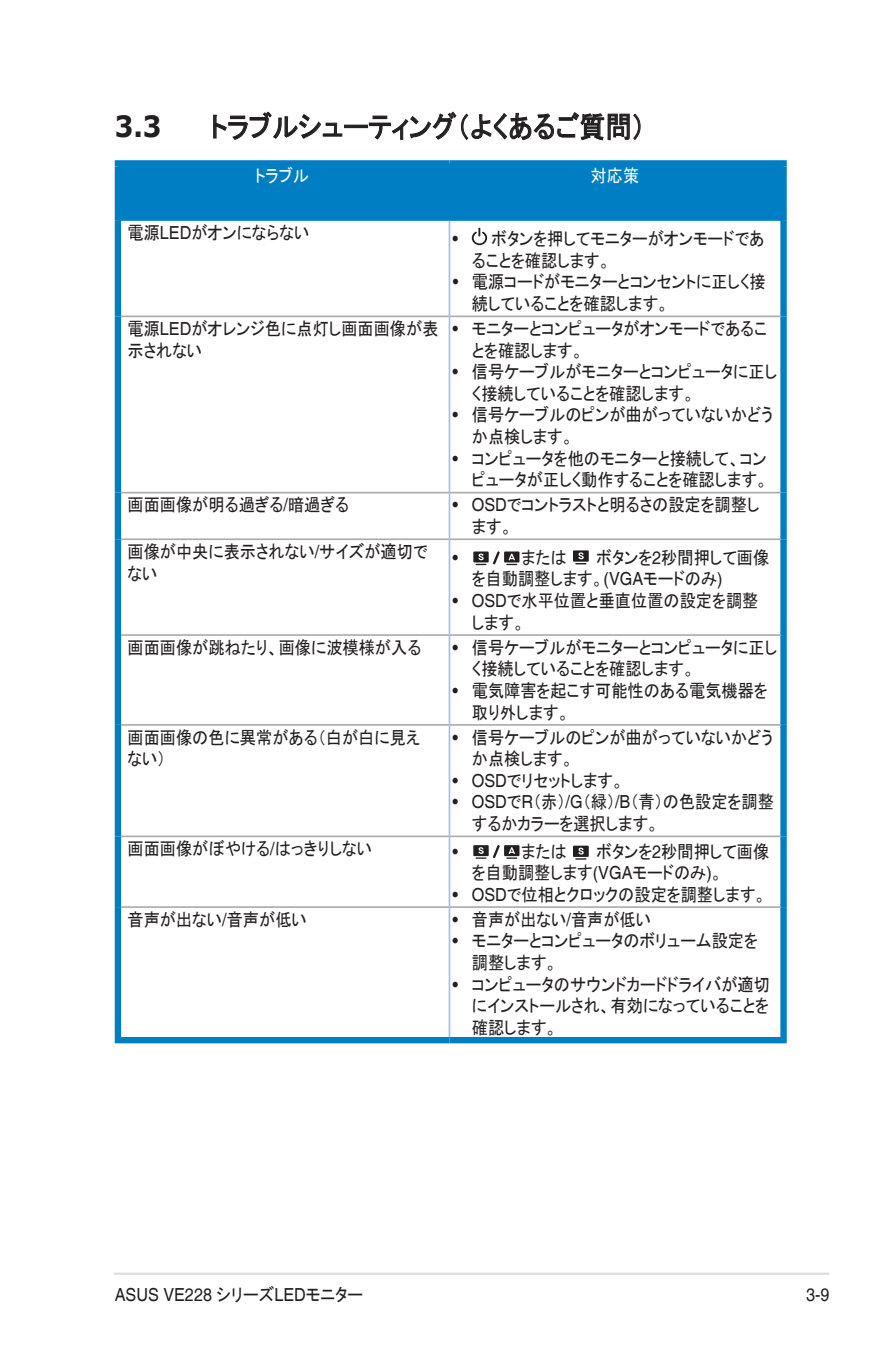
<style>
.page{position:relative;width:893px;height:1346px;background:#fff}
.page>*{position:absolute;margin:0;border:0;box-sizing:border-box;transform-origin:0 0}
.Heading_1{font:29.25px "MS P Gothic";color:#231f20;scale:.9 1}
.Heading_1-2{font:700 29.25px "Verdana";color:#231f20;scale:.9 1}
.Table_Text_-new{font:18px/21.6px "MS P Gothic";color:#231f20;scale:.9 1}
.Table_Text_-new-2{font:18px "Helvetica";color:#231f20;scale:.9 1}
.Table_Text_-new-3{font:18px "MS P Gothic";color:#fff;scale:.9 1}
.s1{font-family:"Helvetica"}
.s2{font-family:"MS P Gothic"}
</style>
<div class="page">
<hr style="left:114px;top:1272px;width:715px;height:3px;background:#dddede">
<svg style="left:213px;top:111px;width:129px;height:29px"></svg>
<div style="left:344px;top:125px;width:24px;height:3px;border:1px solid #231f20"></div>
<svg style="left:369px;top:111px;width:272px;height:29px"></svg>
<div style="left:121px;top:167px;width:659px;height:54px;background:#007ec3"></div>
<div style="left:115px;top:221px;width:6px;height:95px;background:#007ec3"></div>
<div style="left:780px;top:221px;width:7px;height:95px;background:#007ec3"></div>
<div style="left:115px;top:316px;width:6px;height:177px;background:#007ec3"></div>
<div style="left:780px;top:316px;width:7px;height:177px;background:#007ec3"></div>
<div style="left:115px;top:493px;width:6px;height:46px;background:#007ec3"></div>
<div style="left:780px;top:493px;width:7px;height:46px;background:#007ec3"></div>
<div style="left:115px;top:539px;width:6px;height:96px;background:#007ec3"></div>
<div style="left:780px;top:539px;width:7px;height:96px;background:#007ec3"></div>
<div style="left:115px;top:635px;width:6px;height:90px;background:#007ec3"></div>
<div style="left:780px;top:635px;width:7px;height:90px;background:#007ec3"></div>
<div style="left:115px;top:725px;width:6px;height:111px;background:#007ec3"></div>
<div style="left:780px;top:725px;width:7px;height:111px;background:#007ec3"></div>
<div style="left:115px;top:836px;width:6px;height:71px;background:#007ec3"></div>
<div style="left:780px;top:836px;width:7px;height:71px;background:#007ec3"></div>
<div style="left:115px;top:907px;width:6px;height:130px;background:#007ec3"></div>
<div style="left:780px;top:907px;width:7px;height:130px;background:#007ec3"></div>
<hr style="left:449px;top:221px;width:1px;height:95px;background:#9fbde2">
<hr style="left:449px;top:317px;width:1px;height:175px;background:#9fbde2">
<hr style="left:449px;top:493px;width:1px;height:45px;background:#9fbde2">
<hr style="left:449px;top:540px;width:1px;height:94px;background:#9fbde2">
<hr style="left:449px;top:636px;width:1px;height:88px;background:#9fbde2">
<hr style="left:449px;top:726px;width:1px;height:109px;background:#9fbde2">
<hr style="left:449px;top:837px;width:1px;height:69px;background:#9fbde2">
<hr style="left:449px;top:908px;width:1px;height:129px;background:#9fbde2">
<hr style="left:121px;top:316px;width:328px;height:1px;background:#a8a9ad">
<hr style="left:449px;top:316px;width:331px;height:1px;background:#a8a9ad">
<hr style="left:121px;top:492px;width:328px;height:1px;background:#a8a9ad">
<hr style="left:449px;top:492px;width:331px;height:1px;background:#a8a9ad">
<hr style="left:121px;top:538px;width:328px;height:2px;background:#a8a9ad">
<hr style="left:449px;top:538px;width:331px;height:2px;background:#a8a9ad">
<hr style="left:121px;top:634px;width:328px;height:2px;background:#a8a9ad">
<hr style="left:449px;top:634px;width:331px;height:2px;background:#a8a9ad">
<hr style="left:121px;top:724px;width:328px;height:2px;background:#a8a9ad">
<hr style="left:449px;top:724px;width:331px;height:2px;background:#a8a9ad">
<hr style="left:121px;top:835px;width:328px;height:2px;background:#a8a9ad">
<hr style="left:449px;top:835px;width:331px;height:2px;background:#a8a9ad">
<hr style="left:121px;top:906px;width:328px;height:2px;background:#a8a9ad">
<hr style="left:449px;top:906px;width:331px;height:2px;background:#a8a9ad">
<div style="left:115px;top:160px;width:334px;height:7px;background:#007ec3"></div>
<div style="left:115px;top:167px;width:6px;height:54px;background:#007ec3"></div>
<div style="left:449px;top:160px;width:338px;height:7px;background:#007ec3"></div>
<div style="left:780px;top:167px;width:7px;height:54px;background:#007ec3"></div>
<div style="left:115px;top:1037px;width:334px;height:6px;background:#007ec3"></div>
<div style="left:449px;top:1037px;width:338px;height:6px;background:#007ec3"></div>
<svg style="left:472px;top:228px;width:15px;height:17px"></svg>
<svg style="left:473px;top:551px;width:27px;height:14px"></svg>
<div style="left:504px;top:551px;width:15px;height:11px;background:#231f20"></div>
<svg style="left:506px;top:553px;width:11px;height:12px"></svg>
<svg style="left:573px;top:550px;width:16px;height:14px"></svg>
<svg style="left:473px;top:845px;width:27px;height:14px"></svg>
<div style="left:504px;top:845px;width:15px;height:11px;background:#231f20"></div>
<svg style="left:506px;top:847px;width:11px;height:12px"></svg>
<svg style="left:573px;top:846px;width:16px;height:13px"></svg>
<p class="Heading_1-2" style="left:115px;top:108px;width:54px">3.3</p>
<p class="Heading_1" style="left:210px;top:112px;width:484px">トラブルシューティング（よくあるご質問）</p>
<p class="Table_Text_-new-3" style="left:255px;top:167px;width:62px">トラブル</p>
<p class="Table_Text_-new-3" style="left:591px;top:167px;width:56px">対応策</p>
<p class="Table_Text_-new" style="left:128px;top:222px;width:204px">電源<span class="s1">LED</span>がオンにならない</p>
<p class="Table_Text_-new" style="left:472px;top:228px;width:327px;text-indent:-19px"><span class="s1">•</span> ボタンを押してモニターがオンモードであることを確認します。</p>
<p class="Table_Text_-new" style="left:472px;top:271px;width:328px;text-indent:-19px"><span class="s1">•</span> 電源コードがモニターとコンセントに正しく接続していることを確認します。</p>
<p class="Table_Text_-new" style="left:128px;top:318px;width:347px">電源<span class="s1">LED</span>がオレンジ色に点灯し画面画像が表示されない</p>
<p class="Table_Text_-new" style="left:472px;top:318px;width:330px;text-indent:-19px"><span class="s1">•</span> モニターとコンピュータがオンモードであることを確認します。</p>
<p class="Table_Text_-new" style="left:472px;top:361px;width:341px;text-indent:-19px"><span class="s1">•</span> 信号ケーブルがモニターとコンピュータに正しく接続していることを確認します。</p>
<p class="Table_Text_-new" style="left:472px;top:404px;width:336px;text-indent:-19px"><span class="s1">•</span> 信号ケーブルのピンが曲がっていないかどうか点検します。</p>
<p class="Table_Text_-new" style="left:453px;top:447px;width:352px;text-align:right"><span class="s1">•</span> コンピュータを他のモニターと接続して、コンピュータが正しく動作することを確認します。</p>
<p class="Table_Text_-new" style="left:128px;top:494px;width:248px">画面画像が明る過ぎる<span class="s1">/</span>暗過ぎる</p>
<p class="Table_Text_-new" style="left:472px;top:494px;width:321px;text-indent:-19px"><span class="s1">• OSD</span>でコントラストと明るさの設定を調整します。</p>
<p class="Table_Text_-new" style="left:128px;top:541px;width:335px">画像が中央に表示されない<span class="s1">/</span>サイズが適切でない</p>
<p class="Table_Text_-new-2" style="left:453px;top:547px;width:8px">•</p>
<p class="Table_Text_-new" style="left:521px;top:546px;width:52px">または</p>
<p class="Table_Text_-new" style="left:472px;top:546px;width:332px;text-indent:125px">ボタンを<span class="s1">2</span>秒間押して画像を自動調整します。<span class="s1">(VGA</span>モードのみ<span class="s1">)</span></p>
<p class="Table_Text_-new" style="left:472px;top:590px;width:320px;text-indent:-19px"><span class="s1">• OSD</span>で水平位置と垂直位置の設定を調整します。</p>
<p class="Table_Text_-new" style="left:128px;top:636px;width:328px">画面画像が跳ねたり、画像に波模様が入る</p>
<p class="Table_Text_-new" style="left:472px;top:636px;width:341px;text-indent:-19px"><span class="s1">•</span> 信号ケーブルがモニターとコンピュータに正しく接続していることを確認します。</p>
<p class="Table_Text_-new" style="left:472px;top:679px;width:330px;text-indent:-19px"><span class="s1">•</span> 電気障害を起こす可能性のある電気機器を取り外します。</p>
<p class="Table_Text_-new" style="left:128px;top:726px;width:327px">画面画像の色に異常がある（白が白に見えない）</p>
<p class="Table_Text_-new" style="left:472px;top:726px;width:336px;text-indent:-19px"><span class="s1">•</span> 信号ケーブルのピンが曲がっていないかどうか点検します。</p>
<p class="Table_Text_-new" style="left:453px;top:769px;width:192px"><span class="s1">• OSD</span>でリセットします。</p>
<p class="Table_Text_-new" style="left:472px;top:791px;width:337px;text-indent:-19px"><span class="s1">• OSD</span>で<span class="s1">R</span>（赤）<span class="s1">/G</span>（緑）<span class="s1">/B</span>（青）の色設定を調整するかカラーを選択します。</p>
<p class="Table_Text_-new" style="left:128px;top:838px;width:273px">画面画像がぼやける<span class="s1">/</span>はっきりしない</p>
<p class="Table_Text_-new-2" style="left:453px;top:841px;width:8px">•</p>
<p class="Table_Text_-new" style="left:521px;top:840px;width:52px">または</p>
<p class="Table_Text_-new" style="left:472px;top:840px;width:332px;text-indent:125px">ボタンを<span class="s1">2</span>秒間押して画像を自動調整します<span class="s1">(VGA</span>モードのみ<span class="s1">)</span>。</p>
<p class="Table_Text_-new" style="left:453px;top:883px;width:350px"><span class="s1">• OSD</span>で位相とクロックの設定を調整します。</p>
<p class="Table_Text_-new" style="left:128px;top:908px;width:201px">音声が出ない<span class="s1">/</span>音声が低い</p>
<p class="Table_Text_-new" style="left:453px;top:908px;width:222px"><span class="s1">•</span> 音声が出ない<span class="s1">/</span>音声が低い</p>
<p class="Table_Text_-new" style="left:472px;top:930px;width:320px;text-indent:-19px"><span class="s1">•</span> モニターとコンピュータのボリューム設定を調整します。</p>
<p class="Table_Text_-new" style="left:472px;top:973px;width:333px;text-align:justify;text-indent:-19px"><span class="s1">•</span> コンピュータのサウンドカードドライバが適切にインストールされ、有効になっていることを確認します。</p>
<p class="Table_Text_-new-2" style="left:115px;top:1284px;width:277px">ASUS VE228 <span class="s2">シリーズ</span>LED<span class="s2">モニター</span></p>
<p class="Table_Text_-new-2" style="left:806px;top:1284px;width:28px">3-9</p>
</div>
